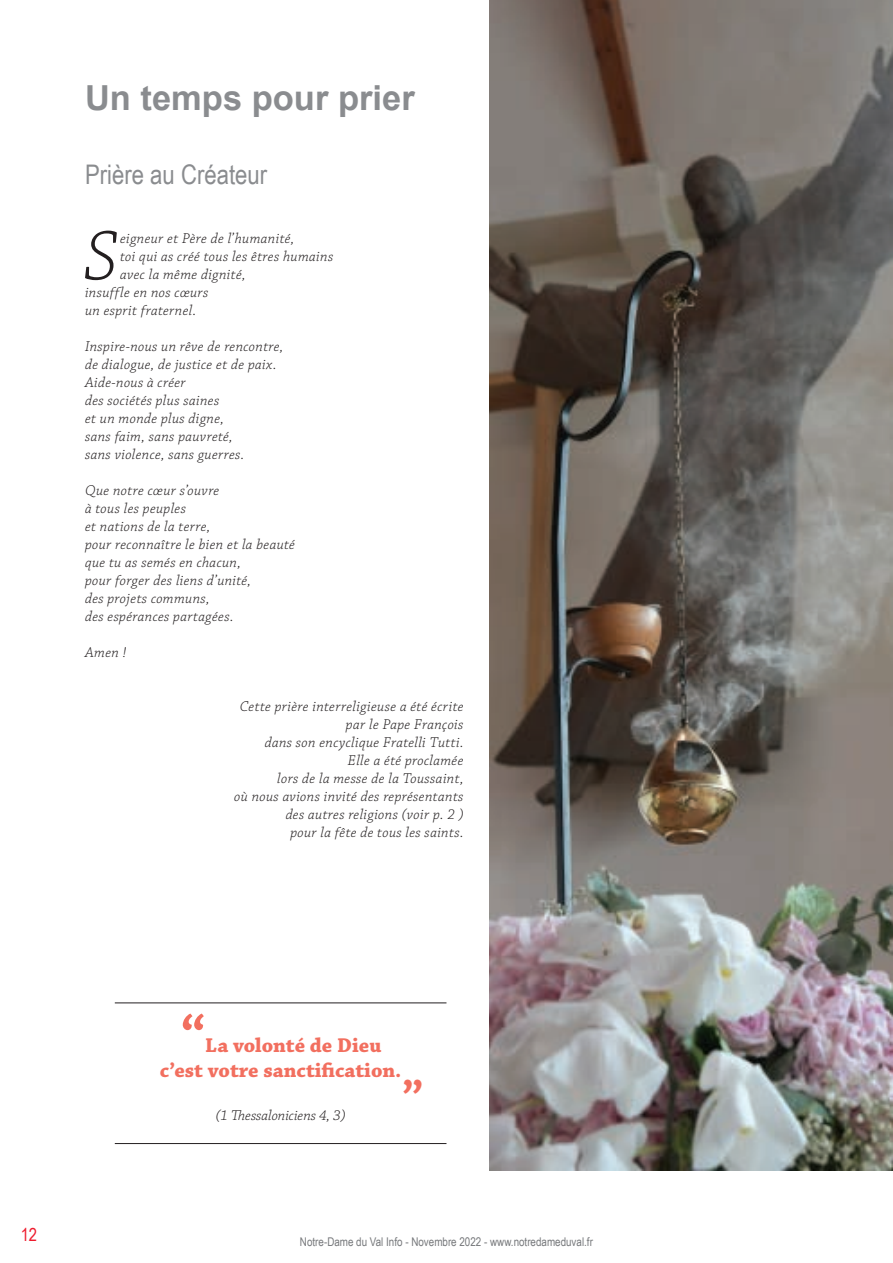
<style>
.page{position:relative;width:893px;height:1263px;background:#fff}
.page>*{position:absolute;margin:0;border:0;box-sizing:border-box;transform-origin:0 0}
.t1{font:italic 300 73.95px "Chaparral Pro";color:#231f20}
.t2{font:700 52.5px "Chaparral Pro";color:#f26f5f}
.t3{font:700 45px "Chaparral Pro";color:#f26f5f}
.t4{font:700 34.5px "Arial";color:#8a8c8f}
.t5{font:27px "Arial Narrow";color:#8a8c8f}
.t6{font:700 21px/25.2px "Chaparral Pro";color:#f26f5f}
.t7{font:18px "Arial Narrow";color:#ee1b2d}
.t8{font:italic 300 15px/18px "Chaparral Pro";letter-spacing:.025em;color:#231f20}
.t9{font:italic 300 15px "Chaparral Pro";color:#231f20}
.t10{font:12px "Arial Narrow";color:#76787b}
</style>
<div class="page">
<hr style="left:115px;top:1002px;width:331px;height:1px;background:#231f20">
<hr style="left:115px;top:1143px;width:331px;height:1px;background:#231f20">
<img style="left:490px;top:0;width:403px;height:1171px">
<h3 class="t4" style="left:85px;top:75px;width:331px">Un temps pour prier</h3>
<h3 class="t5" style="left:85px;top:155px;width:184px">Prière au Créateur</h3>
<h1 class="t1" style="left:83px;top:216px;width:36px">S</h1>
<p class="t8" style="left:120px;top:230px;width:176px">eigneur et Père de l’humanité,</p>
<p class="t8" style="left:120px;top:248px;width:215px">toi qui as créé tous les êtres humains</p>
<p class="t8" style="left:120px;top:266px;width:127px">avec la même dignité,</p>
<p class="t8" style="left:85px;top:284px;width:125px">insuffle en nos cœurs</p>
<p class="t8" style="left:85px;top:302px;width:113px">un esprit fraternel.</p>
<p class="t8" style="left:85px;top:338px;width:200px">Inspire-nous un rêve de rencontre, de dialogue, de justice et de paix.<br>Aide-nous à créer<br>des sociétés plus saines<br>et un monde plus digne,<br>sans faim, sans pauvreté,<br>sans violence, sans guerres.</p>
<p class="t8" style="left:85px;top:482px;width:211px">Que notre cœur s’ouvre<br>à tous les peuples<br>et nations de la terre,<br>pour reconnaître le bien et la beauté que tu as semés en chacun,<br>pour forger des liens d’unité,<br>des projets communs,<br>des espérances partagées.</p>
<p class="t8" style="left:85px;top:644px;width:43px">Amen !</p>
<p class="t8" style="left:234px;top:698px;width:231px;text-align:right">Cette prière interreligieuse a été écrite par le Pape François<br>dans son encyclique Fratelli Tutti.<br>Elle a été proclamée<br>lors de la messe de la Toussaint,<br>où nous avions invité des représentants des autres religions (voir p. 2 )<br>pour la fête de tous les saints.</p>
<p class="t7" style="left:21px;top:1221px;width:18px">12</p>
<h2 class="t2" style="left:180px;top:1004px;width:27px">“</h2>
<h3 class="t6" style="left:160px;top:1033px;width:243px;text-indent:45px">La volonté de Dieu c’est votre sanctification.</h3>
<p class="t9" style="left:216px;top:1107px;width:131px">(1 Thessaloniciens 4, 3)</p>
<h3 class="t3" style="left:402px;top:1070px;width:23px">”</h3>
<p class="t10" style="left:300px;top:1233px;width:294px">Notre-Dame du Val Info - Novembre 2022 - www.notredameduval.fr</p>
</div>
